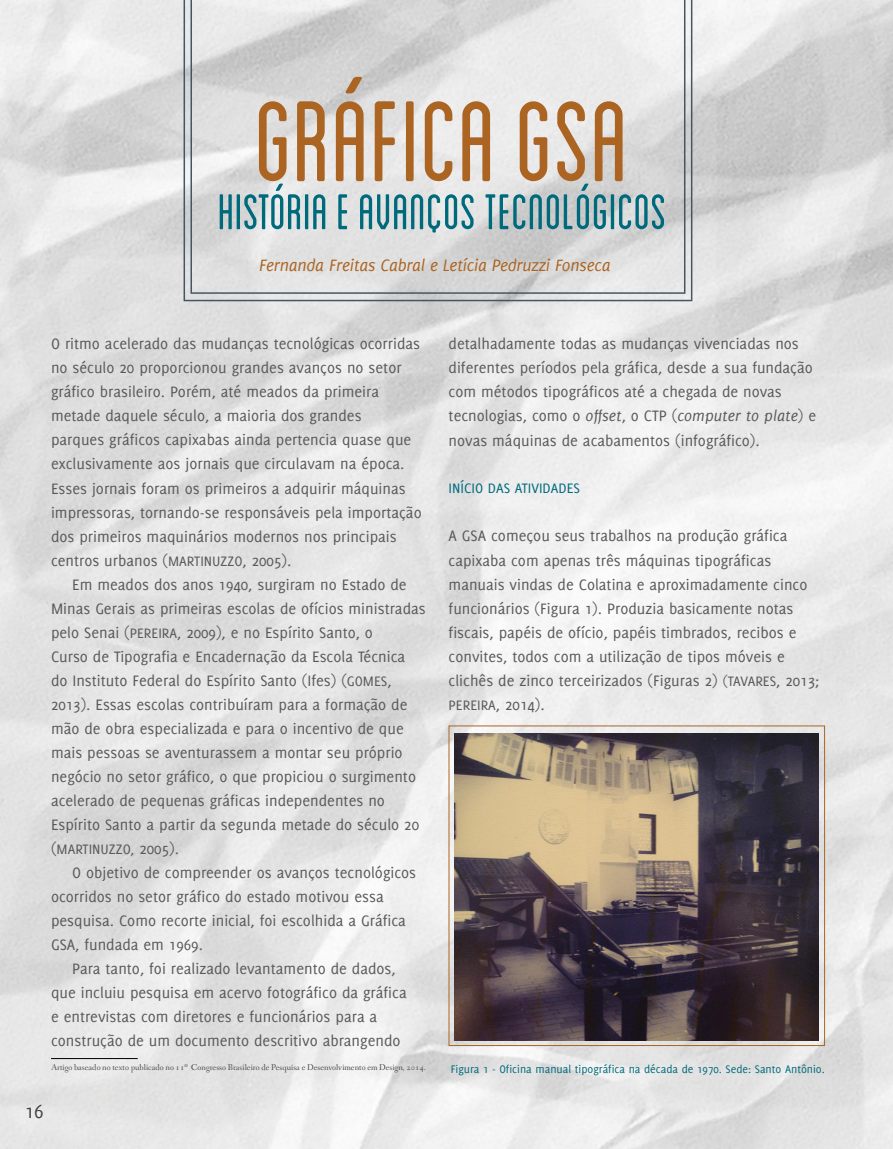
<style>
.page{position:relative;width:893px;height:1149px;background:#fff}
.page>*{position:absolute;margin:0;border:0;box-sizing:border-box;transform-origin:0 0}
.t1{font:condensed 120px "Blanch";letter-spacing:.01em;color:#ab6422}
.t2{font:condensed 52.5px "Blanch";letter-spacing:.01em;color:#006a7d}
.t3{font:21px "Delicious";color:#414042}
.t4{font:italic 18px "Delicious";letter-spacing:-.015em;color:#ab6422}
.t5{font:16.5px/24px "Delicious";color:#58595b}
.t6{font:15px "Delicious";color:#006a7d}
.t7{font:15px "Delicious";color:#58595b}
.t8{font:12px "Delicious";color:#006a7d}
.t9{font:8.7px "Fanwood";color:#414042}
.s1{font-size:15px}
.s2{font-size:16.5px}
.s3{font-style:italic}
</style>
<div class="page">
<img style="left:0;top:0;width:893px;height:1148px">
<img style="left:455px;top:733px;width:364px;height:306px">
<svg style="left:184px;top:0;width:508px;height:301px;background:#c1c5c8"></svg>
<svg style="left:190px;top:0;width:495px;height:294px;background:#dcdcdd"></svg>
<hr style="left:51px;top:1057px;width:87px;height:1px;background:#000">
<h1 class="t1" style="left:255px;top:77px;width:375px">GRÁFICA GSA</h1>
<h2 class="t2" style="left:218px;top:183px;width:450px">HISTÓRIA E AVANÇOS TECNOLÓGICOS</h2>
<p class="t4" style="left:259px;top:255px;width:353px">Fernanda Freitas Cabral e Letícia Pedruzzi Fonseca</p>
<p class="t5" style="left:51px;top:331px;width:372px">O ritmo acelerado das mudanças tecnológicas ocorridas no século 20 proporcionou grandes avanços no setor gráfico brasileiro. Porém, até meados da primeira metade daquele século, a maioria dos grandes<br>parques gráficos capixabas ainda pertencia quase que exclusivamente aos jornais que circulavam na época.<br>Esses jornais foram os primeiros a adquirir máquinas impressoras, tornando-se responsáveis pela importação dos primeiros maquinários modernos nos principais centros urbanos (<span class="s1">MARTIN</span></p>
<p class="t5" style="left:212px;top:547px;width:81px"><span class="s1">UZZO</span>, 2005).</p>
<p class="t5" style="left:72px;top:571px;width:336px">Em meados dos anos 1940, surgiram no Estado de</p>
<p class="t5" style="left:51px;top:595px;width:376px">M inas Gerais as primeiras escolas de ofícios ministradas</p>
<p class="t5" style="left:51px;top:619px;width:94px">pelo Senai (<span class="s1">PEREIRA</span></p>
<p class="t5" style="left:51px;top:619px;width:356px;text-indent:126px">, 2009), e no Espírito Santo, o<br>Curso de Tipografia e Encadernação da Escola Técnica do I nstituto Federal do Espírito Santo (Ifes) (<span class="s1">GOMES</span></p>
<p class="t5" style="left:51px;top:667px;width:370px;text-indent:336px">, 2013). Essas escolas contribuíram para a formação de mão de obra especializada e para o incentivo de que mais pessoas se aventurassem a montar seu próprio negócio no setor gráfico, o que propiciou o surgimento acelerado de pequenas gráficas independentes no Espírito Santo a partir da segunda metade do século 20</p>
<p class="t7" style="left:51px;top:840px;width:14px"><span class="s2">(</span>MARTIN</p>
<p class="t5" style="left:101px;top:835px;width:80px"><span class="s1">UZZO,</span> 2005).</p>
<p class="t5" style="left:72px;top:859px;width:345px">O objetivo de compreender os avanços tecnológicos</p>
<p class="t5" style="left:51px;top:883px;width:334px">ocorridos no setor gráfico do estado motivou essa</p>
<p class="t5" style="left:51px;top:907px;width:356px">pesquisa. Como recorte inicial, foi escolhida a Gráfica</p>
<p class="t5" style="left:51px;top:931px;width:153px">GSA, fundada em 1969.</p>
<p class="t5" style="left:72px;top:955px;width:325px">Para tanto, foi realizado levantamento de dados,</p>
<p class="t5" style="left:51px;top:979px;width:357px">que incluiu pesquisa em acervo fotográfico da gráfica</p>
<p class="t5" style="left:51px;top:1003px;width:328px">e entrevistas com diretores e funcionários para a</p>
<p class="t5" style="left:51px;top:1027px;width:351px">construção de um documento descritivo abrangendo</p>
<p class="t9" style="left:51px;top:1062px;width:376px">Artigo baseado no texto publicado no 11º Congresso Brasileiro de Pesquisa e Desenvolvimento em Design, 2014.</p>
<p class="t3" style="left:25px;top:1098px;width:20px">16</p>
<p class="t5" style="left:449px;top:331px;width:369px">detalhadamente todas as mudanças vivenciadas nos diferentes períodos pela gráfica, desde a sua fundação com métodos tipográficos até a chegada de novas tecnologias, como o <span class="s3">offset</span>, o CTP (<span class="s3">computer to plate</span>) e novas máquinas de acabamentos (infográfico).</p>
<p class="t6" style="left:449px;top:480px;width:133px">I nício das atividades</p>
<p class="t5" style="left:449px;top:523px;width:23px">A GSA</p>
<p class="t5" style="left:449px;top:523px;width:360px;text-indent:43px">começou seus trabalhos na produção gráfica capixaba com apenas três máquinas tipográficas manuais vindas de Colatina e aproximadamente cinco funcionários (Figura 1). Produzia basicamente notas fiscais, papéis de ofício, papéis timbrados, recibos e convites, todos com a utilização de tipos móveis e clichês de zinco terceirizados (Figuras 2) <span class="s1">(TAVARES</span></p>
<p class="t5" style="left:776px;top:667px;width:45px">, 2013;</p>
<p class="t7" style="left:449px;top:696px;width:15px">PEREIRA</p>
<p class="t5" style="left:496px;top:691px;width:50px">, 2014).</p>
<p class="t8" style="left:451px;top:1061px;width:376px">Figura 1 - Oficina manual tipográfica na década de 1970. Sede: Santo Antônio.</p>
</div>
